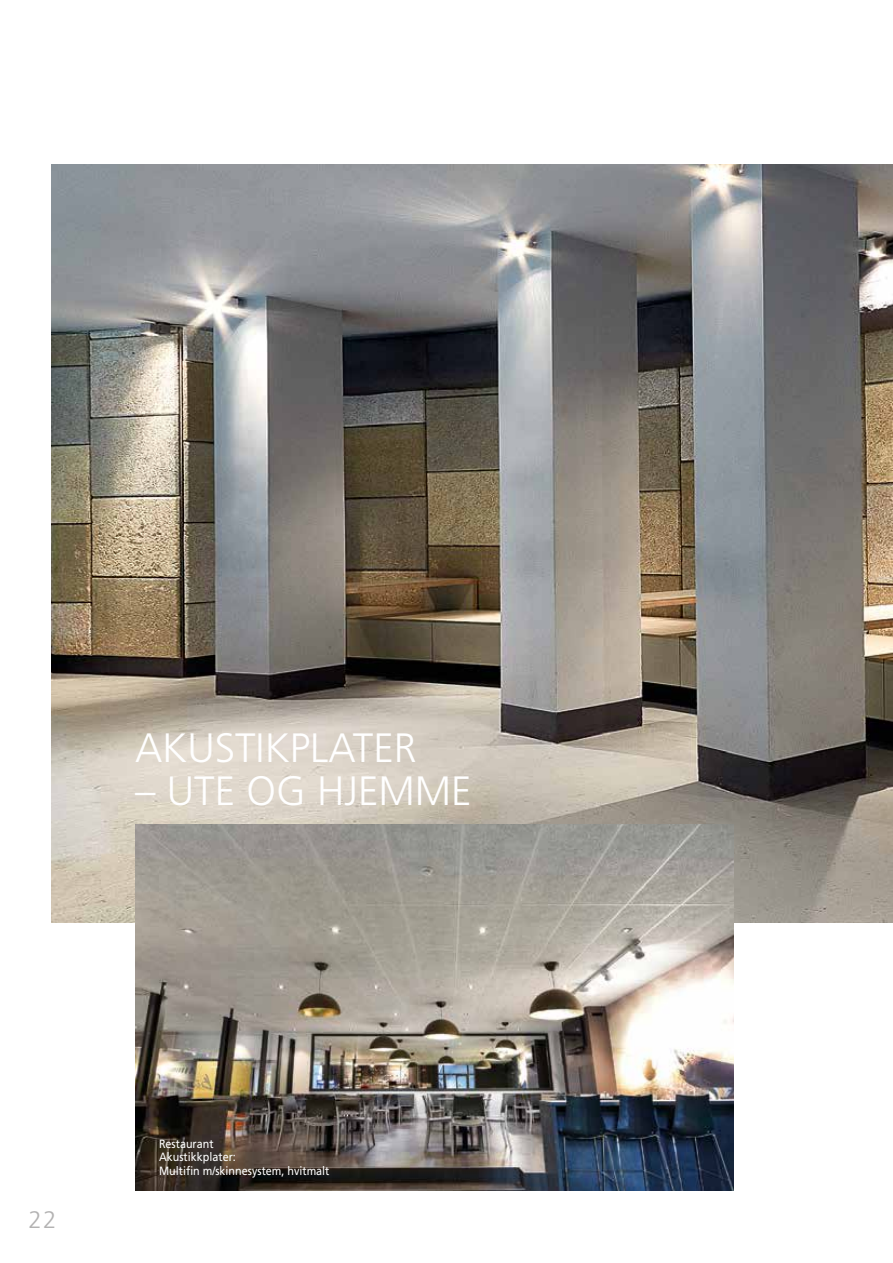
<style>
.page{position:relative;width:893px;height:1263px;background:#fff}
.page>*{position:absolute;margin:0;border:0;box-sizing:border-box;transform-origin:0 0}
.t1{font:300 40.95px "Frutiger";color:#fff}
.t2{font:300 24px "Frutiger";color:#b3b2b2}
.t3{font:12px/13.5px "Frutiger";color:#fff;scale:.9 1}
</style>
<div class="page">
<img style="left:51px;top:164px;width:842px;height:758px">
<img style="left:135px;top:825px;width:598px;height:366px">
<h1 class="t1" style="left:135px;top:725px;width:283px">AKUSTIKPLATER</h1>
<h1 class="t1" style="left:135px;top:767px;width:338px">– UTE OG HJEMME</h1>
<h2 class="t2" style="left:29px;top:1206px;width:29px">22</h2>
<p class="t3" style="left:159px;top:1137px;width:191px">Restaurant<br>Akustikkplater:<br>Multifin m/skinnesystem, hvitmalt</p>
</div>
